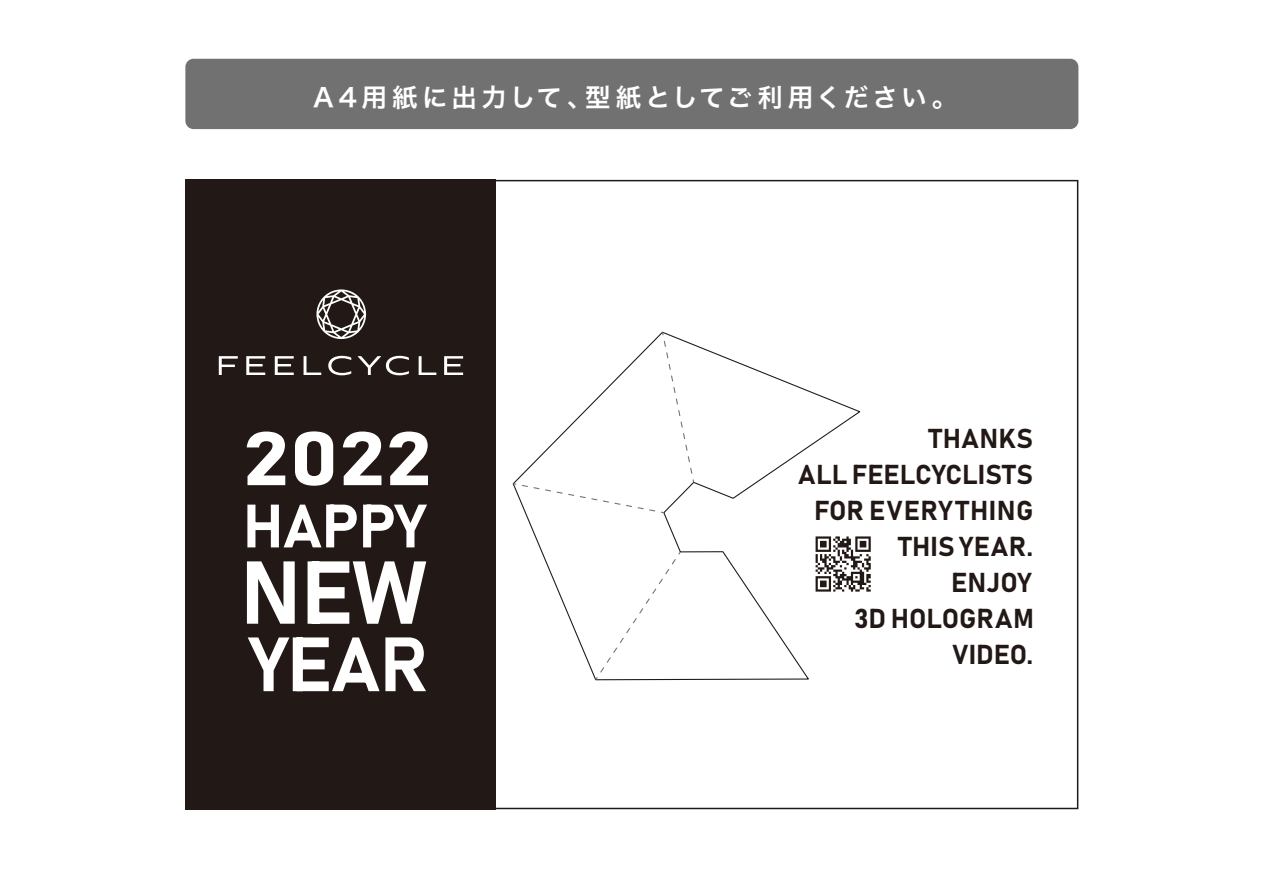
<style>
.page{position:relative;width:1263px;height:893px;background:#fff}
.page>*{position:absolute;margin:0;border:0;box-sizing:border-box;transform-origin:0 0}
.t1{font:74.7px "Bahnschrift";color:#fff;scale:1.2 1}
.t2{font:27px/36px "Bahnschrift";letter-spacing:.01em;color:#221815;text-align:right}
.t3{font:25.5px "Hiragino Sans W6";letter-spacing:.15em;color:#fff}
</style>
<div class="page">
<svg style="left:185px;top:180px;width:893px;height:629px"></svg>
<div style="left:185px;top:59px;width:893px;height:70px;background:#727171;border-radius:8px"></div>
<p class="t3" style="left:313px;top:74px;width:645px">A4用紙に出力して、型紙としてご利用ください。</p>
<h1 class="t1" style="left:243px;top:412px;width:159px">2022</h1>
<p class="t2" style="left:798px;top:420px;width:237px">THANKS<br>ALL FEELCYCLISTS<br>FOR EVERYTHING<br>THIS YEAR.<br>ENJOY<br>3D HOLOGRAM<br>VIDEO.</p>
</div>
